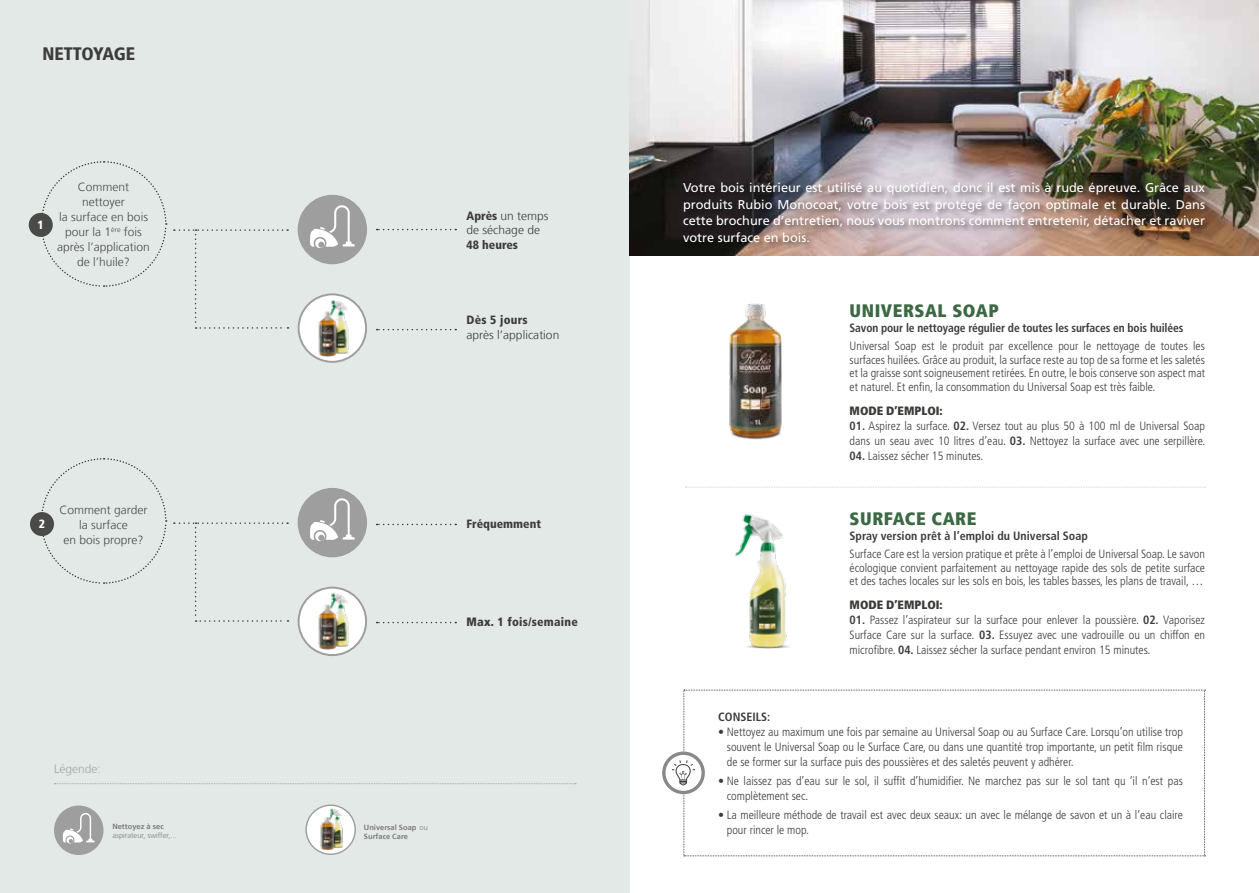
<style>
.page{position:relative;width:1259px;height:893px;background:#fff}
.page>*{position:absolute;margin:0;border:0;box-sizing:border-box;transform-origin:0 0}
.t1{font:900 condensed 18px "Frutiger LT";letter-spacing:.03em;color:#3a6943}
.t2{font:900 condensed 18px "Frutiger 77";letter-spacing:-.01em;color:#3c3c3b}
.t3{font:12.75px/16.5px "Frutiger LT Std";color:#fff;text-align:justify}
.t4{font:300 condensed 12px/15px "Frutiger LT Std";color:#3c3c3b;text-align:justify}
.t5{font:300 12px/15px "Frutiger LT";color:#4a4a49;text-align:center}
.t6{font:700 condensed 12px "Frutiger LT Std";letter-spacing:-.01em;color:#3c3c3b;scale:.96 1}
.t7{font:700 condensed 12px "Frutiger LT Std";letter-spacing:-.01em;color:#3c3c3b}
.t8{font:300 12px/14.4px "Frutiger LT";color:#3c3c3b}
.t9{font:900 condensed 12px "Frutiger LT Std";letter-spacing:.02em;color:#3c3c3b}
.t10{font:900 condensed 12px "Frutiger LT";color:#3c3c3b}
.t11{font:900 condensed 12px "Frutiger LT Std";color:#3c3c3b}
.t12{font:300 12px "Frutiger CE";color:#a4a4a3}
.t13{font:900 condensed 12px "Frutiger LT Std";color:#fff}
.t14{font:700 7.5px/9px "Frutiger CE";color:#7c7b7b}
.t15{font:300 7.5px "Frutiger CE";color:#7c7b7b}
.s1{font-family:"Frutiger LT Std";font-weight:900;font-stretch:condensed}
.s2{font-family:"Frutiger LT"}
.s3{font-weight:300}
.s4{font-weight:700}
</style>
<div class="page">
<div style="left:0;top:0;width:629px;height:893px;background:#e3e9e7"></div>
<svg style="left:40px;top:161px;width:127px;height:126px"></svg>
<svg style="left:41px;top:458px;width:126px;height:126px"></svg>
<div style="left:298px;top:195px;width:69px;height:69px;background:#9e9e9e;border-radius:50%"></div>
<svg style="left:310px;top:205px;width:45px;height:43px"></svg>
<div style="left:298px;top:488px;width:69px;height:69px;background:#9e9e9e;border-radius:50%"></div>
<svg style="left:310px;top:498px;width:45px;height:43px"></svg>
<svg style="left:376px;top:229px;width:80px;height:1px"></svg>
<svg style="left:376px;top:329px;width:80px;height:1px"></svg>
<svg style="left:376px;top:524px;width:80px;height:1px"></svg>
<svg style="left:376px;top:622px;width:80px;height:1px"></svg>
<svg style="left:174px;top:229px;width:114px;height:100px"></svg>
<svg style="left:174px;top:522px;width:114px;height:100px"></svg>
<div style="left:29px;top:213px;width:24px;height:24px;background:#4a4a49;border-radius:50%"></div>
<div style="left:30px;top:512px;width:24px;height:24px;background:#4a4a49;border-radius:50%"></div>
<div style="left:299px;top:294px;width:67px;height:68px;background:#fff;border-radius:50%"></div>
<div style="left:298px;top:293px;width:69px;height:70px;border:2px solid #9e9e9e;border-radius:50%"></div>
<img style="left:311px;top:295px;width:43px;height:63px">
<div style="left:299px;top:588px;width:67px;height:67px;background:#fff;border-radius:50%"></div>
<div style="left:298px;top:587px;width:69px;height:69px;border:2px solid #9e9e9e;border-radius:50%"></div>
<img style="left:311px;top:588px;width:43px;height:63px">
<img style="left:729px;top:303px;width:53px;height:137px">
<img style="left:735px;top:514px;width:55px;height:135px">
<svg style="left:54px;top:783px;width:522px;height:1px"></svg>
<svg style="left:306px;top:805px;width:49px;height:49px"></svg>
<div style="left:305px;top:804px;width:51px;height:51px;border:1px solid #9e9e9e;border-radius:50%"></div>
<img style="left:315px;top:806px;width:31px;height:45px">
<div style="left:54px;top:805px;width:49px;height:50px;background:#9e9e9e;border-radius:50%"></div>
<svg style="left:63px;top:813px;width:32px;height:30px"></svg>
<svg style="left:685px;top:487px;width:520px;height:1px"></svg>
<img style="left:629px;top:0;width:630px;height:256px">
<div style="left:682px;top:181px;width:529px;height:68px;background:#000;opacity:.5"></div>
<svg style="left:664px;top:753px;width:39px;height:39px"></svg>
<div style="left:662px;top:751px;width:43px;height:43px;border:3px solid #8a8989;border-radius:50%"></div>
<svg style="left:672px;top:690px;width:533px;height:166px"></svg>
<h1 class="t2" style="left:43px;top:43px;width:94px">NETTOYAGE</h1>
<p class="t13" style="left:38px;top:217px;width:8px">1</p>
<p class="t5" style="left:57px;top:179px;width:94px">Comment nettoyer<br>la surface en bois pour la 1<sup>ère</sup> fois après l’application de l’huile?</p>
<p class="t8" style="left:466px;top:209px;width:83px"><span class="s1">Après</span> un temps de séchage de</p>
<p class="t11" style="left:466px;top:237px;width:53px">48 heures</p>
<p class="t9" style="left:466px;top:313px;width:62px">Dès 5 jours</p>
<p class="t8" style="left:466px;top:328px;width:94px">après l’application</p>
<p class="t13" style="left:39px;top:517px;width:8px">2</p>
<p class="t5" style="left:60px;top:502px;width:90px">Comment garder la surface<br>en bois propre?</p>
<p class="t11" style="left:466px;top:516px;width:76px">Fréquemment</p>
<p class="t9" style="left:466px;top:615px;width:113px"><span class="s2">Max.</span> 1 fois/semaine</p>
<p class="t12" style="left:54px;top:762px;width:48px">Légende:</p>
<p class="t14" style="left:112px;top:822px;width:53px">Nettoyez à sec</p>
<p class="t15" style="left:112px;top:831px;width:66px">aspirateur, swiffer,...</p>
<p class="t14" style="left:364px;top:822px;width:65px">Universal Soap <span class="s3">ou<br></span>Surface Care</p>
<p class="t3" style="left:683px;top:180px;width:523px">Votre bois intérieur est utilisé au quotidien, donc il est mis à rude épreuve. Grâce aux produits Rubio Monocoat, votre bois est protégé de façon optimale et durable. Dans cette brochure d’entretien, nous vous montrons comment entretenir, détacher et raviver votre surface en bois.</p>
<h1 class="t1" style="left:849px;top:300px;width:151px">UNIVERSAL SOAP</h1>
<p class="t6" style="left:849px;top:321px;width:349px">Savon pour le nettoyage régulier de toutes les surfaces en bois huilées</p>
<p class="t4" style="left:849px;top:339px;width:357px;line-height:13.5px">Universal Soap est le produit par excellence pour le nettoyage de toutes les surfaces huilées. Grâce au produit, la surface reste au top de sa forme et les saletés et la graisse sont soigneusement retirées. En outre, le bois conserve son aspect mat et naturel. Et enfin, la consommation du Universal Soap est très faible.</p>
<p class="t10" style="left:849px;top:403px;width:95px">MODE D’EMPLOI:</p>
<p class="t4" style="left:849px;top:418px;width:357px"><span class="s4">01.</span> Aspirez la surface. <span class="s4">02.</span> Versez tout au plus 50 à 100 ml de Universal Soap dans un seau avec 10 litres d’eau. <span class="s4">03.</span> Nettoyez la surface avec une serpillère.</p>
<p class="t4" style="left:849px;top:448px;width:135px"><span class="s4">04.</span> Laissez sécher 15 minutes.</p>
<h1 class="t1" style="left:849px;top:508px;width:128px">SURFACE CARE</h1>
<p class="t7" style="left:849px;top:529px;width:240px">Spray version prêt à l’emploi du Universal Soap</p>
<p class="t4" style="left:849px;top:547px;width:357px;line-height:13.5px">Surface Care est la version pratique et prête à l’emploi de Universal Soap. Le savon écologique convient parfaitement au nettoyage rapide des sols de petite surface et des taches locales sur les sols en bois, les tables basses, les plans de travail, …</p>
<p class="t10" style="left:849px;top:598px;width:95px">MODE D’EMPLOI:</p>
<p class="t4" style="left:849px;top:613px;width:357px"><span class="s4">01.</span> Passez l’aspirateur sur la surface pour enlever la poussière. <span class="s4">02.</span> Vaporisez Surface Care sur la surface. <span class="s4">03.</span> Essuyez avec une vadrouille ou un chiffon en microfibre. <span class="s4">04.</span> Laissez sécher la surface pendant environ 15 minutes.</p>
<p class="t7" style="left:718px;top:709px;width:54px">CONSEILS:</p>
<p class="t4" style="left:727px;top:724px;width:458px;text-indent:-9px">• Nettoyez au maximum une fois par semaine au Universal Soap ou au Surface Care. Lorsqu’on utilise trop souvent le Universal Soap ou le Surface Care, ou dans une quantité trop importante, un petit film risque de se former sur la surface puis des poussières et des saletés peuvent y adhérer.</p>
<p class="t4" style="left:727px;top:773px;width:457px;text-indent:-9px">• Ne laissez pas d’eau sur le sol, il suffit d’humidifier. Ne marchez pas sur le sol tant qu ‘il n’est pas complètement sec.</p>
<p class="t4" style="left:727px;top:808px;width:458px;text-indent:-9px">• La meilleure méthode de travail est avec deux seaux: un avec le mélange de savon et un à l’eau claire pour rincer le mop.</p>
</div>
